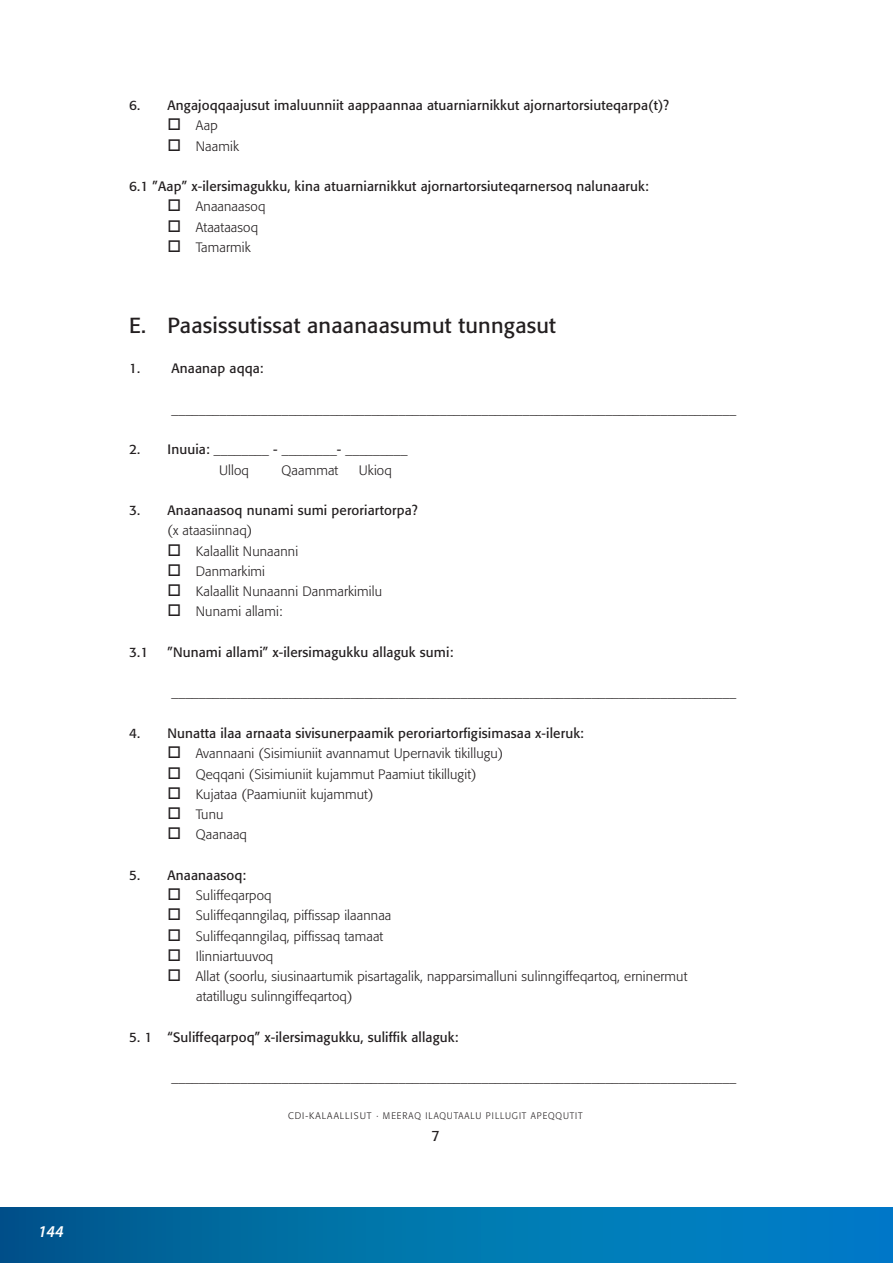
<style>
.page{position:relative;width:893px;height:1263px;background:#fff}
.page>*{position:absolute;margin:0;border:0;box-sizing:border-box;transform-origin:0 0}
.t1{font:21.6px "Formata";letter-spacing:.01em;color:#231f20}
.t2{font:italic 600 16.5px "Myriad Pro";color:#fff}
.t3{font:14.85px "Formata";color:#231f20;scale:.95 1}
.t4{font:300 13.5px/20.2px "Formata";letter-spacing:.01em;color:#231f20}
.t5{font:13.5px/20.2px "Formata";letter-spacing:.01em;color:#231f20}
.t6{font:300 9.45px "Formata";letter-spacing:.1em;color:#231f20}
.s1{font-weight:300}
</style>
<div class="page">
<svg style="left:0;top:1208px;width:893px;height:55px;background:#0071ad"></svg>
<p class="t2" style="left:38px;top:1222px;width:27px">144</p>
<p class="t5" style="left:129px;top:95px;width:541px">6. Angajoqqaajusut imaluunniit aappaannaa atuarniarnikkut ajornartorsiuteqarpa(t)?</p>
<p class="t4" style="left:168px;top:116px;width:52px">□ Aap</p>
<p class="t4" style="left:168px;top:136px;width:73px">□ Naamik</p>
<p class="t5" style="left:129px;top:176px;width:521px">6.1 ”Aap” x-ilersimagukku, kina atuarniarnikkut ajornartorsiuteqarnersoq nalunaaruk:</p>
<p class="t4" style="left:168px;top:197px;width:99px">□ Anaanaasoq</p>
<p class="t4" style="left:168px;top:217px;width:92px">□ Ataataasoq</p>
<p class="t4" style="left:168px;top:237px;width:85px">□ Tamarmik</p>
<p class="t1" style="left:129px;top:312px;width:428px">E. Paasissutissat anaanaasumut tunngasut</p>
<p class="t5" style="left:129px;top:358px;width:136px">1. Anaanap aqqa:</p>
<p class="t4" style="left:172px;top:399px;width:566px">__________________________________________________________________________________</p>
<p class="t5" style="left:219px;top:439px;width:190px;text-indent:-90px">2. Inuuia: ________ - ________- _________<br><span class="s1">Ulloq</span></p>
<p class="t4" style="left:282px;top:460px;width:58px">Qaammat</p>
<p class="t4" style="left:359px;top:460px;width:34px">Ukioq</p>
<p class="t5" style="left:168px;top:500px;width:252px;text-indent:-38px">3. Anaanaasoq nunami sumi peroriartorpa? <span class="s1">(x ataasiinnaq)</span></p>
<p class="t4" style="left:168px;top:541px;width:132px">□ Kalaallit Nunaanni</p>
<p class="t4" style="left:168px;top:561px;width:99px">□ Danmarkimi</p>
<p class="t4" style="left:168px;top:581px;width:216px">□ Kalaallit Nunaanni Danmarkimilu</p>
<p class="t4" style="left:168px;top:602px;width:116px">□ Nunami allami:</p>
<p class="t5" style="left:129px;top:642px;width:21px">3.1</p>
<p class="t5" style="left:168px;top:642px;width:287px">”Nunami allami” x-ilersimagukku allaguk sumi:</p>
<p class="t4" style="left:172px;top:683px;width:566px">__________________________________________________________________________________</p>
<p class="t5" style="left:129px;top:723px;width:456px">4. Nunatta ilaa arnaata sivisunerpaamik peroriartorfigisimasaa x-ileruk:</p>
<p class="t4" style="left:168px;top:743px;width:337px">□ Avannaani (Sisimiuniit avannamut Upernavik tikillugu)</p>
<p class="t4" style="left:168px;top:764px;width:310px">□ Qeqqani (Sisimiuniit kujammut Paamiut tikillugit)</p>
<p class="t4" style="left:168px;top:784px;width:207px">□ Kujataa (Paamiuniit kujammut)</p>
<p class="t4" style="left:168px;top:804px;width:57px">□ Tunu</p>
<p class="t4" style="left:168px;top:824px;width:81px">□ Qaanaaq</p>
<p class="t5" style="left:129px;top:865px;width:118px">5. Anaanaasoq:</p>
<p class="t4" style="left:168px;top:885px;width:105px">□ Suliffeqarpoq</p>
<p class="t4" style="left:168px;top:905px;width:225px">□ Suliffeqanngilaq, piffissap ilaannaa</p>
<p class="t4" style="left:168px;top:926px;width:217px">□ Suliffeqanngilaq, piffissaq tamaat</p>
<p class="t4" style="left:168px;top:946px;width:107px">□ Ilinniartuuvoq</p>
<p class="t4" style="left:196px;top:966px;width:493px;text-indent:-29px">□ Allat (soorlu, siusinaartumik pisartagalik, napparsimalluni sulinngiffeqartoq, erninermut atatillugu sulinngiffeqartoq)</p>
<p class="t5" style="left:129px;top:1027px;width:331px">5. 1 “Suliffeqarpoq” x-ilersimagukku, suliffik allaguk:</p>
<p class="t4" style="left:172px;top:1067px;width:566px">__________________________________________________________________________________</p>
<p class="t6" style="left:288px;top:1110px;width:296px">CDI-KALAALLISUT · MEERAQ ILAQUTAALU PILLUGIT APEQQUTIT</p>
<p class="t3" style="left:431px;top:1126px;width:10px">7</p>
</div>
